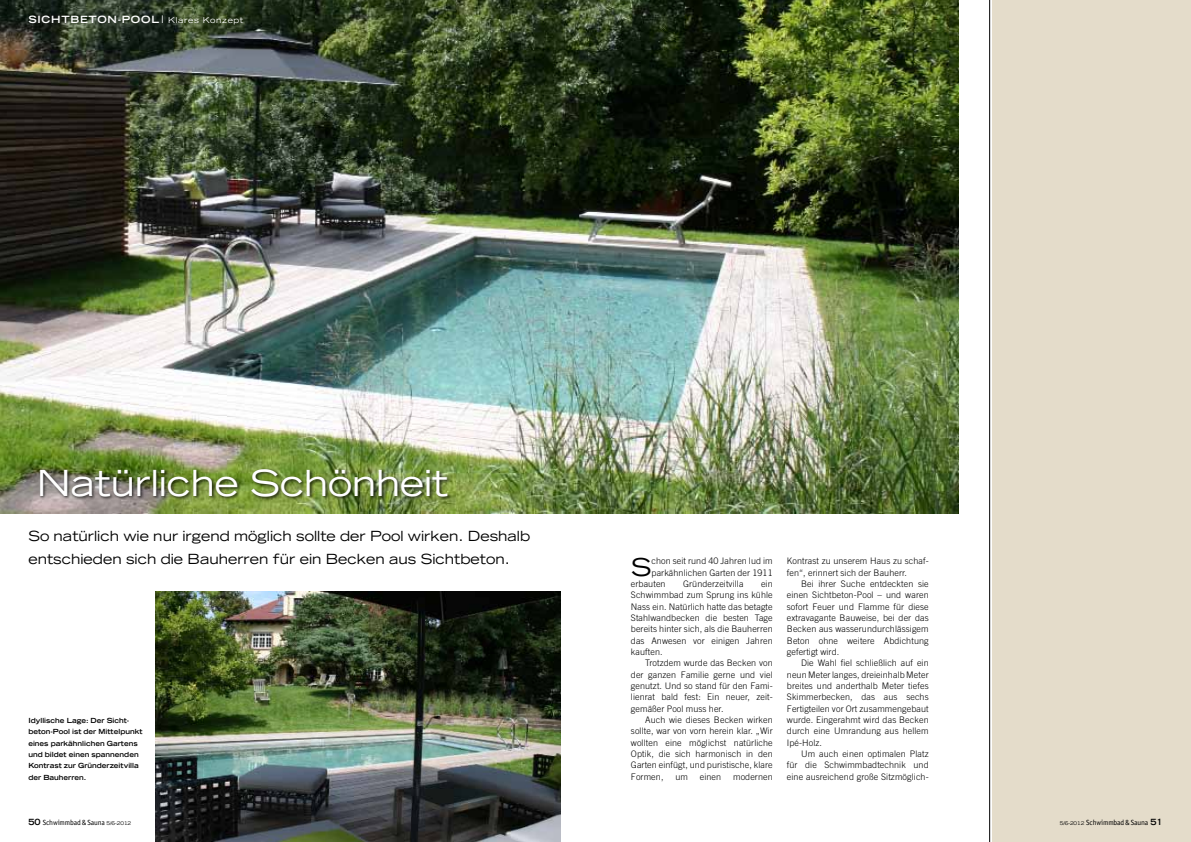
<style>
.page{position:relative;width:1191px;height:842px;background:#fff}
.page>*{position:absolute;margin:0;border:0;box-sizing:border-box;transform-origin:0 0}
.t1{font:expanded 36px "Trade Gothic LH";color:#fff}
.t2{font:expanded 24.6px "Trade Gothic LH";color:#000}
.t3{font:expanded 14px/22.7px "Trade Gothic LH";color:#000}
.t4{font:700 expanded 10px "Trade Gothic LH";letter-spacing:.075em;color:#fff}
.t5{font:300 9px/11.3px "Trade Gothic";letter-spacing:.01em;color:#000;text-align:justify}
.t6{font:7.5px "Officina Sans";letter-spacing:-.015em;color:#000}
.t7{font:700 expanded 7px/11.3px "Trade Gothic LH";color:#000}
.s1{font-weight:400;font-size:8px}
.s2{font-family:"Trade Gothic LH";font-weight:700;font-stretch:expanded;font-size:8.5px}
.s3{font-family:"Trade Gothic LH";font-stretch:expanded;font-size:5px}
</style>
<div class="page">
<div style="left:992px;top:0;width:199px;height:842px;background:#e4dcca"></div>
<hr style="left:989px;top:0;width:1px;height:842px;background:#000">
<img style="left:0;top:0;width:958px;height:513px">
<div style="left:39px;top:468px;width:413px;height:33px;background:#000;opacity:.75"></div>
<img style="left:156px;top:591px;width:404px;height:251px">
<p class="t4" style="left:28px;top:13px;width:217px">Sichtb eton-Pool ❘ <span class="s1">Klares Konzept</span></p>
<h1 class="t1" style="left:37px;top:459px;width:413px">Natürliche Schönheit</h1>
<h3 class="t3" style="left:28px;top:525px;width:503px">So natürlich wie nur irgend möglich sollte der Pool wirken. Deshalb entschieden sich die Bauherren für ein Becken aus Sichtbeton.</h3>
<p class="t7" style="left:28px;top:715px;width:116px">Idyllische Lage: Der Sicht&shy;beton-Pool ist der Mittelpunkt eines parkähnlichen Gartens und bildet einen spannenden<br>Kontrast zur Gründerzeitvilla der Bauherren.</p>
<h2 class="t2" style="left:631px;top:550px;width:22px">S</h2>
<p class="t5" style="left:651px;top:555px;width:123px">chon seit rund 40 Jahren lud im</p>
<p class="t5" style="left:651px;top:566px;width:123px">parkähnlichen Garten der 1911</p>
<p class="t5" style="left:631px;top:578px;width:36px">erbauten</p>
<p class="t5" style="left:683px;top:578px;width:62px">Gründerzeitvilla</p>
<p class="t5" style="left:631px;top:578px;width:143px;text-indent:130px">ein Schwimmbad zum Sprung ins kühle Nass ein. Natürlich hatte das betagte Stahlwandbecken die besten Tage bereits hinter sich, als die Bauherren das Anwesen vor einigen Jahren kauften.</p>
<p class="t5" style="left:631px;top:657px;width:143px;text-indent:14px">Trotzdem wurde das Becken von der ganzen Familie gerne und viel genutzt. Und so stand für den Fami&shy;lienrat bald fest: Ein neuer, zeit&shy;gemäßer Pool muss her.</p>
<p class="t5" style="left:631px;top:714px;width:143px;text-indent:14px">Auch wie dieses Becken wirken sollte, war von vorn herein klar. „Wir wollten eine möglichst natürliche Optik, die sich harmonisch in den Garten einfügt, und puristische, klare Formen,</p>
<p class="t5" style="left:675px;top:771px;width:14px">um</p>
<p class="t5" style="left:700px;top:771px;width:23px">einen</p>
<p class="t5" style="left:733px;top:771px;width:41px">modernen</p>
<p class="t5" style="left:787px;top:555px;width:143px">Kontrast zu unserem Haus zu schaf&shy;fen“, erinnert sich der Bauherr.</p>
<p class="t5" style="left:787px;top:578px;width:143px;text-indent:14px">Bei ihrer Suche entdeckten sie einen Sichtbeton-Pool – und waren sofort Feuer und Flamme für diese extravagante Bauweise, bei der das Becken aus wasserundurchlässigem Beton ohne weitere Abdichtung gefertigt wird.</p>
<p class="t5" style="left:787px;top:657px;width:143px;text-indent:14px">Die Wahl fiel schließlich auf ein neun Meter langes, dreieinhalb Meter breites und anderthalb Meter tiefes Skimmerbecken, das aus sechs Fertigteilen vor Ort zusammengebaut wurde. Eingerahmt wird das Becken durch eine Umrandung aus hellem Ipé-Holz.</p>
<p class="t5" style="left:787px;top:748px;width:143px;text-indent:14px">Um auch einen optimalen Platz für die Schwimmbadtechnik und eine ausreichend große Sitzmöglich-</p>
<p class="t6" style="left:28px;top:818px;width:104px"><span class="s2">50</span> Schwimmbad &amp; Sauna <span class="s3">5/6-2012</span></p>
<p class="t6" style="left:1059px;top:818px;width:104px"><span class="s3">5/6-2012</span> Schwimmbad &amp; Sauna <span class="s2">51</span></p>
</div>
